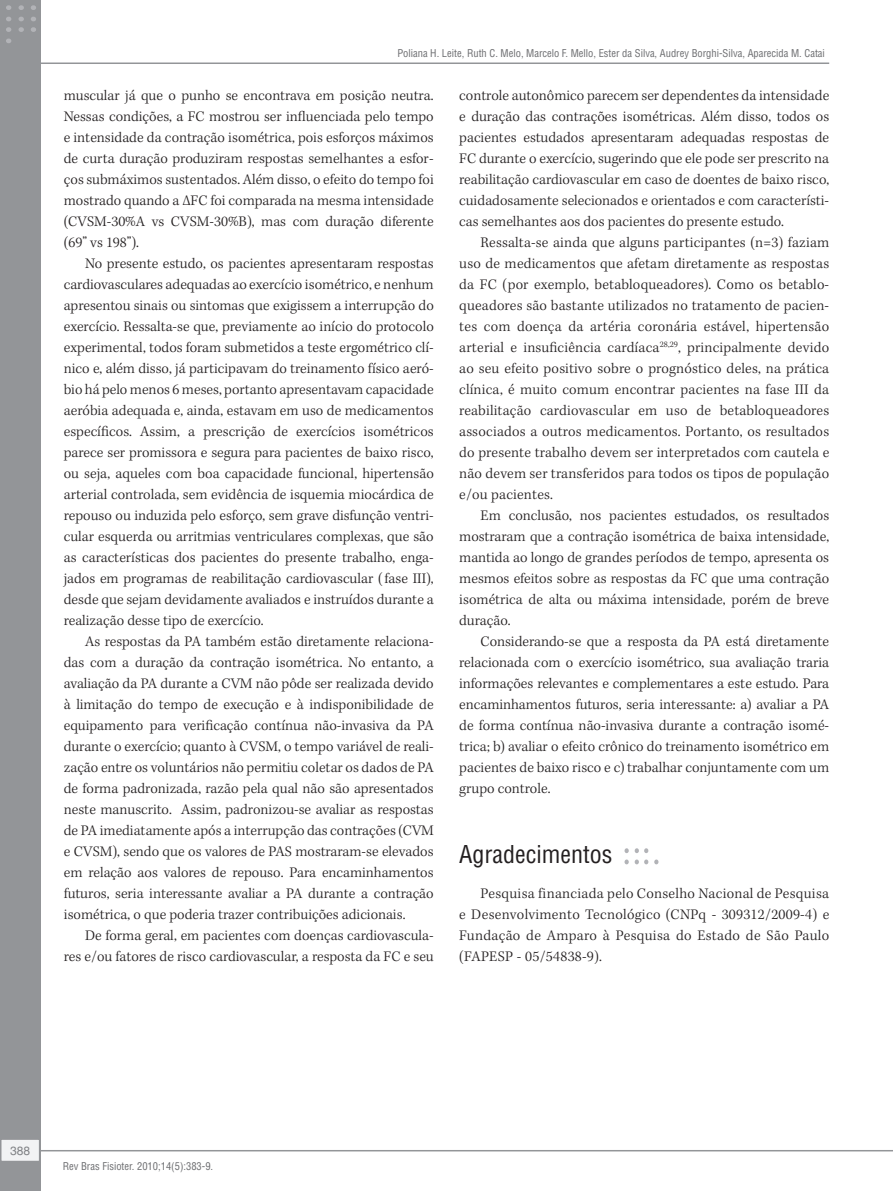
<style>
.page{position:relative;width:893px;height:1191px;background:#fff}
.page>*{position:absolute;margin:0;border:0;box-sizing:border-box;transform-origin:0 0}
.z04_0_Sub1{font:condensed 24px "Helvetica LT Std";color:#231f20}
.z05_0_texto_txt{font:300 15px/21px "Kepler Std";color:#231f20;text-align:justify}
.t1{font:12px "Helvetica LT Std";color:#808285}
.t2{font:condensed 10.5px "Helvetica LT Std";color:#6c6d70}
</style>
<div class="page">
<svg style="left:654px;top:859px;width:4px;height:5px"></svg>
<svg style="left:635px;top:859px;width:13px;height:5px"></svg>
<svg style="left:624px;top:859px;width:5px;height:5px"></svg>
<svg style="left:635px;top:848px;width:13px;height:5px"></svg>
<svg style="left:624px;top:848px;width:5px;height:5px"></svg>
<hr style="left:14px;top:1150px;width:879px;height:1px;background:#939598">
<hr style="left:13px;top:62px;width:816px;height:2px;background:#939598">
<div style="left:0;top:0;width:40px;height:1191px;background:#939598"></div>
<div style="left:1px;top:1139px;width:39px;height:22px;background:#f2f3f4"></div>
<div style="left:0;top:1138px;width:40px;height:24px;border:2px solid #939598"></div>
<svg style="left:6px;top:39px;width:5px;height:4px"></svg>
<svg style="left:6px;top:27px;width:5px;height:5px"></svg>
<svg style="left:6px;top:17px;width:5px;height:4px"></svg>
<svg style="left:6px;top:5px;width:5px;height:5px"></svg>
<svg style="left:19px;top:27px;width:5px;height:5px"></svg>
<svg style="left:19px;top:17px;width:5px;height:4px"></svg>
<svg style="left:19px;top:5px;width:5px;height:5px"></svg>
<svg style="left:31px;top:27px;width:5px;height:5px"></svg>
<svg style="left:31px;top:17px;width:5px;height:4px"></svg>
<svg style="left:31px;top:5px;width:5px;height:5px"></svg>
<p class="t2" style="left:397px;top:46px;width:429px">Poliana H. Leite, Ruth C. Melo, Marcelo F. Mello, Ester da Silva, Audrey Borghi-Silva, Aparecida M. Catai</p>
<p class="z05_0_texto_txt" style="left:64px;top:85px;width:371px">muscular já que o punho se encontrava em posição neutra.<br>Nessas condições, a FC mostrou ser influenciada pelo tempo e intensidade da contração isométrica, pois esforços máximos de curta duração produziram respostas semelhantes a esfor&shy;ços submáximos sustentados. Além disso, o efeito do tempo foi mostrado quando a ∆FC foi comparada na mesma intensidade (CVSM-30%A vs CVSM-30%B), mas com duração diferente (69” vs 198”).</p>
<p class="z05_0_texto_txt" style="left:64px;top:253px;width:371px;text-indent:21px">No presente estudo, os pacientes apresentaram respostas cardiovasculares adequadas ao exercício isométrico, e nenhum apresentou sinais ou sintomas que exigissem a interrupção do exercício. Ressalta-se que, previamente ao início do protocolo experimental, todos foram submetidos a teste ergométrico clí&shy;nico e, além disso, já participavam do treinamento físico aeró&shy;bio há pelo menos 6 meses, portanto apresentavam capacidade aeróbia adequada e, ainda, estavam em uso de medicamentos específicos. Assim, a prescrição de exercícios isométricos parece ser promissora e segura para pacientes de baixo risco, ou seja, aqueles com boa capacidade funcional, hipertensão arterial controlada, sem evidência de isquemia miocárdica de repouso ou induzida pelo esforço, sem grave disfunção ventri&shy;cular esquerda ou arritmias ventriculares complexas, que são as características dos pacientes do presente trabalho, enga&shy;jados em programas de reabilitação cardiovascular ( fase III), desde que sejam devidamente avaliados e instruídos durante a realização desse tipo de exercício.</p>
<p class="z05_0_texto_txt" style="left:64px;top:631px;width:371px;text-indent:21px">As respostas da PA também estão diretamente relaciona&shy;das com a duração da contração isométrica. No entanto, a avaliação da PA durante a CVM não pôde ser realizada devido à limitação do tempo de execução e à indisponibilidade de equipamento para verificação contínua não-invasiva da PA durante o exercício; quanto à CVSM, o tempo variável de reali&shy;zação entre os voluntários não permitiu coletar os dados de PA de forma padronizada, razão pela qual não são apresentados neste manuscrito. Assim, padronizou-se avaliar as respostas de PA imediatamente após a interrupção das contrações (CVM e CVSM), sendo que os valores de PAS mostraram-se elevados em relação aos valores de repouso. Para encaminhamentos futuros, seria interessante avaliar a PA durante a contração isométrica, o que poderia trazer contribuições adicionais.</p>
<p class="z05_0_texto_txt" style="left:64px;top:925px;width:371px;text-align:right">De forma geral, em pacientes com doenças cardiovascula-<br>res e/ou fatores de risco cardiovascular, a resposta da FC e seu</p>
<p class="z05_0_texto_txt" style="left:459px;top:85px;width:371px">controle autonômico parecem ser dependentes da intensidade e duração das contrações isométricas. Além disso, todos os pacientes estudados apresentaram adequadas respostas de FC durante o exercício, sugerindo que ele pode ser prescrito na reabilitação cardiovascular em caso de doentes de baixo risco, cuidadosamente selecionados e orientados e com característi&shy;cas semelhantes aos dos pacientes do presente estudo.</p>
<p class="z05_0_texto_txt" style="left:459px;top:232px;width:371px;text-indent:21px">Ressalta-se ainda que alguns participantes (n=3) faziam uso de medicamentos que afetam diretamente as respostas da FC (por exemplo, betabloqueadores). Como os betablo&shy;queadores são bastante utilizados no tratamento de pacien&shy;tes com doença da artéria coronária estável, hipertensão arterial e insuficiência cardíaca<sup>28,29</sup>, principalmente devido ao seu efeito positivo sobre o prognóstico deles, na prática clínica, é muito comum encontrar pacientes na fase III da reabilitação cardiovascular em uso de betabloqueadores associados a outros medicamentos. Portanto, os resultados do presente trabalho devem ser interpretados com cautela e não devem ser transferidos para todos os tipos de população e/ou pacientes.</p>
<p class="z05_0_texto_txt" style="left:459px;top:505px;width:371px;text-indent:21px">Em conclusão, nos pacientes estudados, os resultados mostraram que a contração isométrica de baixa intensidade, mantida ao longo de grandes períodos de tempo, apresenta os mesmos efeitos sobre as respostas da FC que uma contração isométrica de alta ou máxima intensidade, porém de breve duração.</p>
<p class="z05_0_texto_txt" style="left:459px;top:631px;width:371px;text-indent:21px">Considerando-se que a resposta da PA está diretamente relacionada com o exercício isométrico, sua avaliação traria informações relevantes e complementares a este estudo. Para encaminhamentos futuros, seria interessante: a) avaliar a PA de forma contínua não-invasiva durante a contração isomé&shy;trica; b) avaliar o efeito crônico do treinamento isométrico em pacientes de baixo risco e c) trabalhar conjuntamente com um grupo controle.</p>
<p class="z04_0_Sub1" style="left:459px;top:839px;width:155px">Agradecimentos</p>
<p class="z05_0_texto_txt" style="left:459px;top:883px;width:371px;text-indent:21px">Pesquisa financiada pelo Conselho Nacional de Pesquisa e Desenvolvimento Tecnológico (CNPq - 309312/2009-4) e Fundação de Amparo à Pesquisa do Estado de São Paulo (FAPESP - 05/54838-9).</p>
<p class="t1" style="left:10px;top:1143px;width:22px">388</p>
<p class="t2" style="left:63px;top:1160px;width:152px">Rev Bras Fisioter. 2010;14(5):383-9.</p>
</div>
